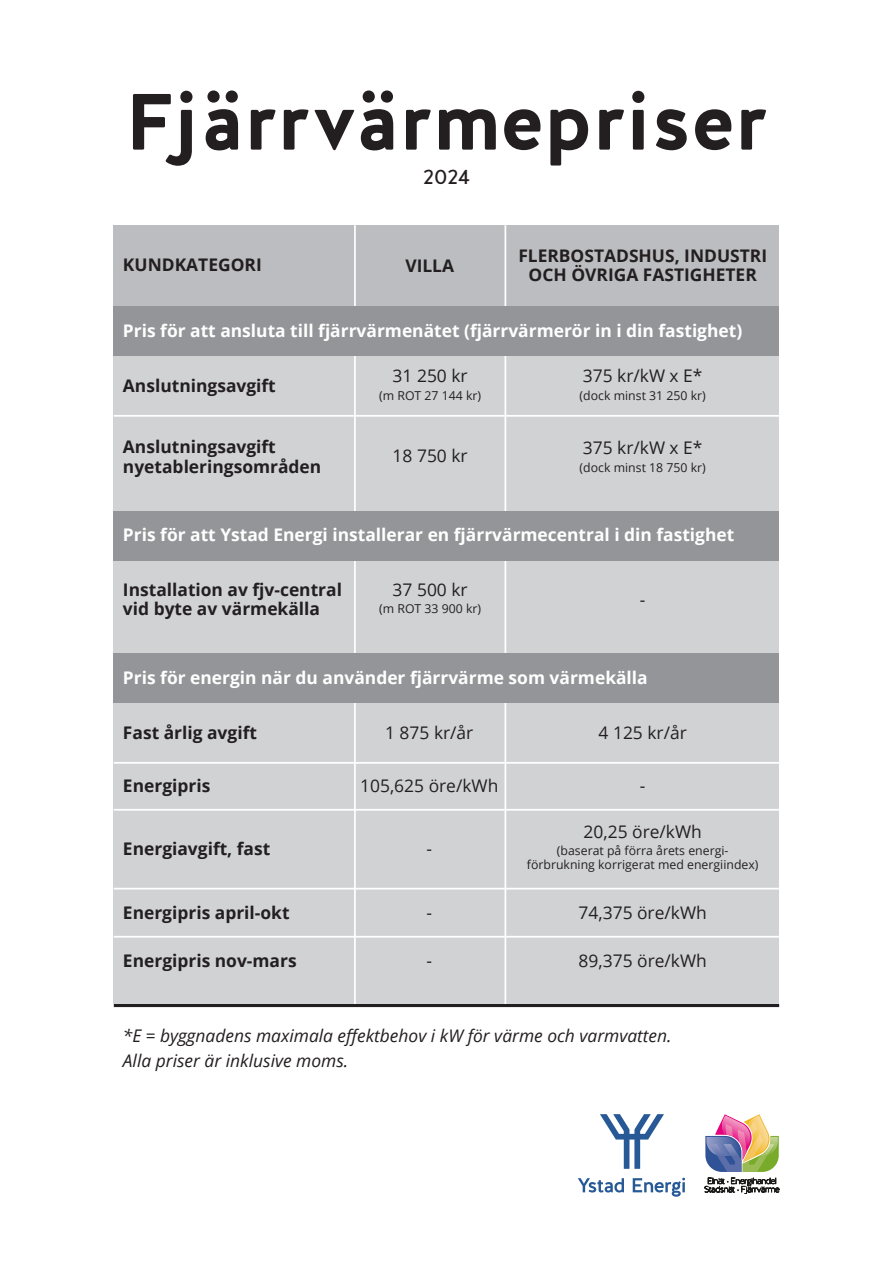
<style>
.page{position:relative;width:893px;height:1263px;background:#fff}
.page>*{position:absolute;margin:0;border:0;box-sizing:border-box;transform-origin:0 0}
.t1{font:700 79.5px "Halis R";color:#231f20}
.t2{font:21px "Halis R";color:#231f20}
.t3{font:700 17.4px/19.5px "Open Sans";color:#231f20}
.t4{font:700 17.4px "Open Sans";color:#fff}
.t5{font:17.4px "Open Sans";color:#231f20}
.t6{font:italic 17.4px/25.7px "Open Sans";color:#231f20}
.t7{font:12.3px/14.4px "Open Sans";color:#231f20;text-align:center}
</style>
<div class="page">
<div style="left:114px;top:225px;width:665px;height:779px;background:#d1d2d4"></div>
<div style="left:114px;top:225px;width:665px;height:81px;background:#bcbdc0"></div>
<hr style="left:114px;top:415px;width:665px;height:2px;background:#fff">
<hr style="left:504px;top:225px;width:2px;height:779px;background:#fff">
<hr style="left:354px;top:225px;width:2px;height:779px;background:#fff">
<div style="left:114px;top:306px;width:665px;height:50px;background:#939598"></div>
<div style="left:114px;top:511px;width:665px;height:49px;background:#939598"></div>
<hr style="left:114px;top:762px;width:665px;height:2px;background:#fff">
<hr style="left:114px;top:936px;width:665px;height:1px;background:#fff">
<hr style="left:114px;top:809px;width:665px;height:2px;background:#fff">
<hr style="left:114px;top:888px;width:665px;height:1px;background:#fff">
<div style="left:114px;top:653px;width:665px;height:50px;background:#939598"></div>
<hr style="left:114px;top:1004px;width:665px;height:3px;background:#231f20">
<svg style="left:600px;top:1114px;width:64px;height:55px"></svg>
<svg style="left:578px;top:1178px;width:46px;height:14px"></svg>
<svg style="left:633px;top:1178px;width:52px;height:19px"></svg>
<svg style="left:705px;top:1114px;width:74px;height:80px"></svg>
<p class="t1" style="left:125px;top:71px;width:644px">Fjärrvärmepriser</p>
<p class="t2" style="left:423px;top:163px;width:48px">2024</p>
<p class="t3" style="left:123px;top:254px;width:140px">KUNDKATEGORI</p>
<p class="t3" style="left:405px;top:255px;width:50px">VILLA</p>
<p class="t3" style="left:518px;top:246px;width:250px;line-height:18.5px;text-align:center">FLERBOSTADSHUS, INDUSTRI<br>OCH ÖVRIGA FASTIGHETER</p>
<p class="t4" style="left:123px;top:318px;width:621px">Pris för att ansluta till fjärrvärmenätet (fjärrvärmerör in i din fastighet)</p>
<p class="t3" style="left:123px;top:375px;width:154px">Anslutningsavgift</p>
<p class="t3" style="left:123px;top:437px;width:200px">Anslutningsavgift nyetableringsområden</p>
<p class="t5" style="left:393px;top:364px;width:77px">31 250 kr</p>
<p class="t7" style="left:379px;top:388px;width:104px">(m ROT 27 144 kr)</p>
<p class="t5" style="left:393px;top:444px;width:77px">18 750 kr</p>
<p class="t5" style="left:583px;top:364px;width:121px">375 kr/kW x E*</p>
<p class="t7" style="left:580px;top:388px;width:128px">(dock minst 31 250 kr)</p>
<p class="t5" style="left:583px;top:436px;width:121px">375 kr/kW x E*</p>
<p class="t7" style="left:580px;top:460px;width:128px">(dock minst 18 750 kr)</p>
<p class="t4" style="left:123px;top:522px;width:613px">Pris för att Ystad Energi installerar en fjärrvärmecentral i din fastighet</p>
<p class="t3" style="left:123px;top:579px;width:221px">Installation av fjv-central vid byte av värmekälla</p>
<p class="t5" style="left:393px;top:578px;width:77px">37 500 kr</p>
<p class="t7" style="left:379px;top:601px;width:104px">(m ROT 33 900 kr)</p>
<p class="t5" style="left:640px;top:588px;width:7px">-</p>
<p class="t4" style="left:123px;top:665px;width:526px">Pris för energin när du använder fjärrvärme som värmekälla</p>
<p class="t3" style="left:123px;top:722px;width:135px">Fast årlig avgift</p>
<p class="t5" style="left:385px;top:721px;width:90px">1 875 kr/år</p>
<p class="t5" style="left:599px;top:721px;width:90px">4 125 kr/år</p>
<p class="t3" style="left:123px;top:775px;width:89px">Energipris</p>
<p class="t5" style="left:360px;top:774px;width:140px">105,625 öre/kWh</p>
<p class="t5" style="left:640px;top:774px;width:7px">-</p>
<p class="t3" style="left:123px;top:838px;width:149px">Energiavgift, fast</p>
<p class="t5" style="left:426px;top:837px;width:7px">-</p>
<p class="t5" style="left:584px;top:819px;width:120px">20,25 öre/kWh</p>
<p class="t7" style="left:527px;top:843px;width:233px">(baserat på förra årets energi&shy;förbrukning korrigerat med energiindex)</p>
<p class="t3" style="left:123px;top:903px;width:168px">Energipris april-okt</p>
<p class="t5" style="left:426px;top:901px;width:7px">-</p>
<p class="t5" style="left:579px;top:901px;width:130px">74,375 öre/kWh</p>
<p class="t3" style="left:123px;top:950px;width:175px">Energipris nov-mars</p>
<p class="t5" style="left:426px;top:949px;width:7px">-</p>
<p class="t5" style="left:579px;top:949px;width:130px">89,375 öre/kWh</p>
<p class="t6" style="left:123px;top:1022px;width:550px">*E = byggnadens maximala effektbehov i kW för värme och varmvatten.<br>Alla priser är inklusive moms.</p>
</div>
